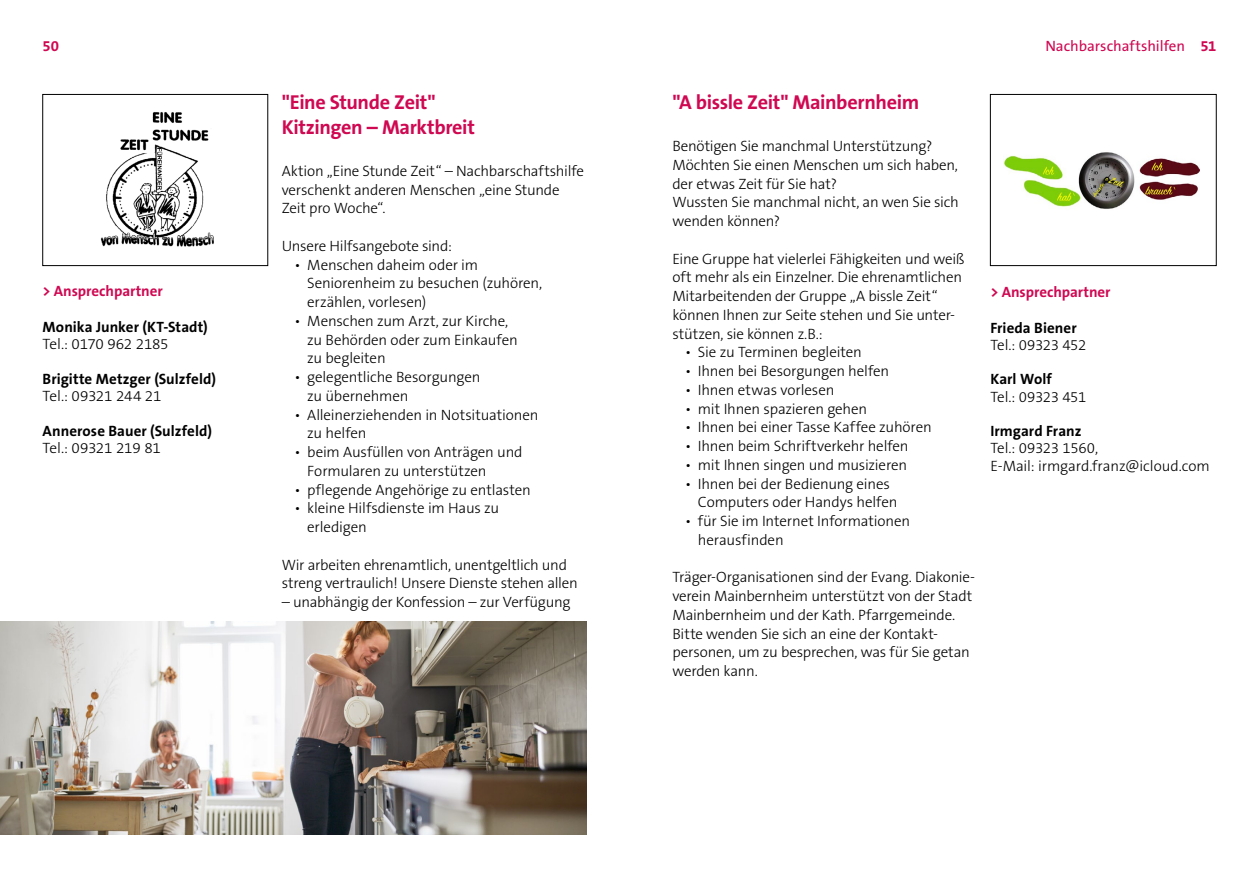
<style>
.page{position:relative;width:1259px;height:893px;background:#fff}
.page>*{position:absolute;margin:0;border:0;box-sizing:border-box;transform-origin:0 0}
.t1{font:700 20.25px/25.5px "The Sans B7";letter-spacing:-.02em;color:#cf0851}
.t2{font:300 15px/18.8px "The Sans B3";letter-spacing:-.015em;color:#000}
.t3{font:700 15px "The Sans B7";letter-spacing:.005em;color:#000}
.t4{font:700 15px "The Sans B7";letter-spacing:-.005em;color:#cf0851}
.t5{font:15px "The Sans B5 Plain";color:#cf0851}
.s1{font-family:"The Sans B7";font-weight:700}
</style>
<div class="page">
<img style="left:100px;top:112px;width:114px;height:135px">
<div style="left:43px;top:94px;width:225px;height:172px;border:1px solid #000"></div>
<img style="left:0;top:621px;width:586px;height:213px">
<img style="left:1003px;top:152px;width:196px;height:57px">
<div style="left:990px;top:94px;width:226px;height:172px;border:1px solid #000"></div>
<p class="t4" style="left:43px;top:38px;width:18px">50</p>
<p class="t5" style="left:1045px;top:38px;width:173px">Nachbarschaftshilfen <span class="s1">51</span></p>
<p class="t4" style="left:43px;top:283px;width:122px">&gt; Ansprechpartner</p>
<p class="t3" style="left:43px;top:319px;width:167px">Monika Junker (KT-Stadt)</p>
<p class="t2" style="left:43px;top:335px;width:128px">Tel.: 0170 962 2185</p>
<p class="t3" style="left:43px;top:371px;width:175px">Brigitte Metzger (Sulzfeld)</p>
<p class="t2" style="left:43px;top:387px;width:121px">Tel.: 09321 244 21</p>
<p class="t3" style="left:43px;top:422px;width:171px">Annerose Bauer (Sulzfeld)</p>
<p class="t2" style="left:43px;top:439px;width:120px">Tel.: 09321 219 81</p>
<h1 class="t1" style="left:282px;top:90px;width:195px">"Eine Stunde Zeit"<br>Kitzingen – Marktbreit</h1>
<p class="t2" style="left:282px;top:162px;width:304px">Aktion „Eine Stunde Zeit“ – Nachbarschaftshilfe verschenkt anderen Menschen „eine Stunde<br>Zeit pro Woche“.</p>
<p class="t2" style="left:282px;top:237px;width:172px">Unsere Hilfsangebote sind:</p>
<p class="t2" style="left:307px;top:256px;width:237px;text-indent:-13px">• Menschen daheim oder im<br>Seniorenheim zu besuchen (zuhören, erzählen, vorlesen)</p>
<p class="t2" style="left:307px;top:312px;width:212px;text-indent:-13px">• Menschen zum Arzt, zur Kirche, zu Behörden oder zum Einkaufen zu begleiten</p>
<p class="t2" style="left:307px;top:368px;width:175px;text-indent:-13px">• gelegentliche Besorgungen zu übernehmen</p>
<p class="t2" style="left:307px;top:406px;width:233px;text-indent:-13px">• Alleinerziehenden in Notsituationen zu helfen</p>
<p class="t2" style="left:307px;top:443px;width:217px;text-indent:-13px">• beim Ausfüllen von Anträgen und<br>Formularen zu unterstützen</p>
<p class="t2" style="left:294px;top:481px;width:238px">• pflegende Angehörige zu entlasten</p>
<p class="t2" style="left:307px;top:499px;width:193px;text-indent:-13px">• kleine Hilfsdienste im Haus zu erledigen</p>
<p class="t2" style="left:282px;top:556px;width:298px">Wir arbeiten ehrenamtlich, unentgeltlich und streng vertraulich! Unsere Dienste stehen allen</p>
<p class="t2" style="left:282px;top:593px;width:290px">– unabhängig der Konfession – zur Verfügung</p>
<h1 class="t1" style="left:672px;top:90px;width:248px">"A bissle Zeit" Mainbernheim</h1>
<p class="t2" style="left:672px;top:137px;width:288px">Benötigen Sie manchmal Unterstützung?<br>Möchten Sie einen Menschen um sich haben, der etwas Zeit für Sie hat?<br>Wussten Sie manchmal nicht, an wen Sie sich wenden können?</p>
<p class="t2" style="left:672px;top:250px;width:294px">Eine Gruppe hat vielerlei Fähigkeiten und weiß oft mehr als ein Einzelner. Die ehrenamtlichen Mitarbeitenden der Gruppe „A bissle Zeit“ können Ihnen zur Seite stehen und Sie unter&shy;stützen, sie können z.B.:</p>
<p class="t2" style="left:685px;top:343px;width:178px">• Sie zu Terminen begleiten</p>
<p class="t2" style="left:685px;top:362px;width:206px">• Ihnen bei Besorgungen helfen</p>
<p class="t2" style="left:685px;top:381px;width:151px">• Ihnen etwas vorlesen</p>
<p class="t2" style="left:685px;top:400px;width:183px">• mit Ihnen spazieren gehen</p>
<p class="t2" style="left:685px;top:418px;width:248px">• Ihnen bei einer Tasse Kaffee zuhören</p>
<p class="t2" style="left:685px;top:437px;width:225px">• Ihnen beim Schriftverkehr helfen</p>
<p class="t2" style="left:685px;top:456px;width:223px">• mit Ihnen singen und musizieren</p>
<p class="t2" style="left:698px;top:475px;width:201px;text-indent:-13px">• Ihnen bei der Bedienung eines<br>Computers oder Handys helfen</p>
<p class="t2" style="left:698px;top:512px;width:214px;text-indent:-13px">• für Sie im Internet Informationen herausfinden</p>
<p class="t2" style="left:672px;top:568px;width:304px">Träger-Organisationen sind der Evang. Diakonie&shy;verein Mainbernheim unterstützt von der Stadt Mainbernheim und der Kath. Pfarrgemeinde.<br>Bitte wenden Sie sich an eine der Kontakt&shy;personen, um zu besprechen, was für Sie getan werden kann.</p>
<p class="t4" style="left:990px;top:284px;width:122px">&gt; Ansprechpartner</p>
<p class="t3" style="left:990px;top:320px;width:88px">Frieda Biener</p>
<p class="t2" style="left:990px;top:336px;width:97px">Tel.: 09323 452</p>
<p class="t3" style="left:990px;top:371px;width:63px">Karl Wolf</p>
<p class="t2" style="left:990px;top:388px;width:97px">Tel.: 09323 451</p>
<p class="t3" style="left:990px;top:423px;width:93px">Irmgard Franz</p>
<p class="t2" style="left:990px;top:440px;width:221px;line-height:17.2px">Tel.: 09323 1560,<br>E-Mail: irmgard.franz@icloud.com</p>
</div>
